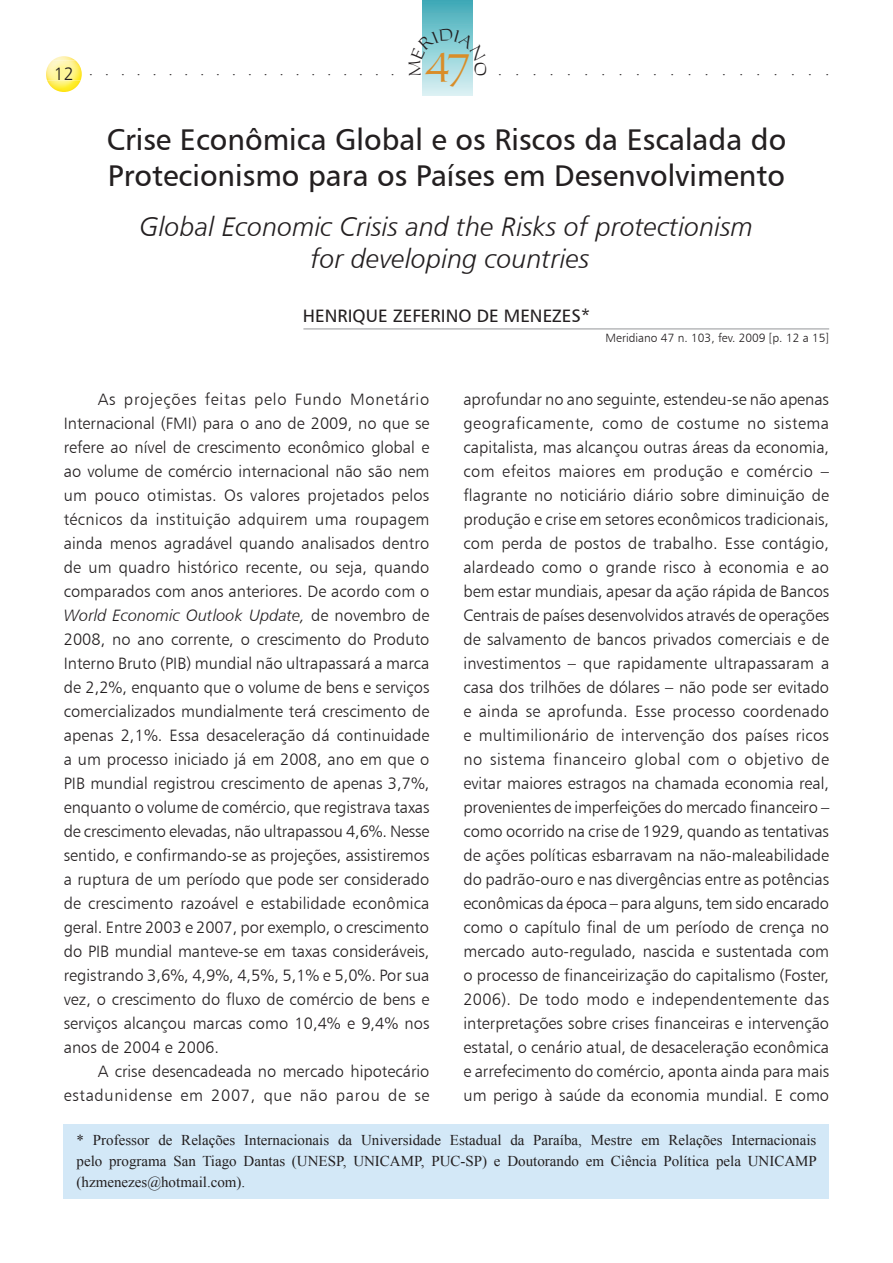
<style>
.page{position:relative;width:893px;height:1263px;background:#fff}
.page>*{position:absolute;margin:0;border:0;box-sizing:border-box;transform-origin:0 0}
.t1{font:36.9px "Carleton Normal";color:#d98d28}
.t2{font:30px/36px "Humanist 777 BT Roman B";color:#231f20}
.t3{font:27px/32.4px "Humanist 777 BT Light Italic B";color:#231f20;text-align:center}
.t4{font:18px "Humanist 777 BT Roman B";color:#231f20}
.t5{font:16.5px/24px "Humanist 777 BT Light B";color:#231f20;text-align:justify}
.t6{font:16.5px "Humanist 777 BT Light Italic B";color:#231f20}
.t7{font:15px/21px "Times New Roman";color:#231f20;text-align:justify}
.t8{font:12px "Humanist 777 BT Light B";color:#231f20}
.s1{font-family:"Humanist 777 BT Light B";font-size:18px}
.s2{font-family:"Humanist 777 BT Light B"}
</style>
<div class="page">
<svg style="left:423px;top:0;width:50px;height:96px;background:#87cad3"></svg>
<img style="left:53px;top:56px;width:22px;height:4px">
<img style="left:46px;top:60px;width:36px;height:32px">
<div style="left:64px;top:1124px;width:765px;height:75px;background:#d3e8f7"></div>
<hr style="left:303px;top:329px;width:526px;height:1px;background:#939598">
<svg style="left:422px;top:28px;width:51px;height:48px;background:#94d4da"></svg>
<p class="t7" style="left:54px;top:59px;width:342px"><span class="s1">12</span> ....................</p>
<h1 class="t1" style="left:424px;top:46px;width:48px">47</h1>
<p class="t7" style="left:498px;top:59px;width:332px">....................</p>
<h2 class="t2" style="left:107px;top:121px;width:681px">Crise Econômica Global e os Riscos da Escalada do<br>Protecionismo para os Países em Desenvolvimento</h2>
<h3 class="t3" style="left:140px;top:210px;width:615px">Global Economic Crisis and the Risks of protectionism for developing countries</h3>
<p class="t4" style="left:303px;top:305px;width:289px">HENRIQUE ZEFERINO DE MENEZES*</p>
<p class="t8" style="left:606px;top:331px;width:225px">Meridiano 47 n. 103, fev. 2009 [p. 12 a 15]</p>
<p class="t5" style="left:64px;top:387px;width:367px;text-indent:34px">As projeções feitas pelo Fundo Monetário Internacional (FMI) para o ano de 2009, no que se refere ao nível de crescimento econômico global e ao volume de comércio internacional não são nem um pouco otimistas. Os valores projetados pelos técnicos da instituição adquirem uma roupagem ainda menos agradável quando analisados dentro de um quadro histórico recente, ou seja, quando comparados com anos anteriores. De acordo com o</p>
<p class="t6" style="left:64px;top:605px;width:367px">World Economic Outlook Update, <span class="s2">de novembro de</span></p>
<p class="t5" style="left:64px;top:627px;width:367px">2008, no ano corrente, o crescimento do Produto Interno Bruto (PIB) mundial não ultrapassará a marca de 2,2%, enquanto que o volume de bens e serviços comercializados mundialmente terá crescimento de apenas 2,1%. Essa desaceleração dá continuidade a um processo iniciado já em 2008, ano em que o PIB mundial registrou crescimento de apenas 3,7%, enquanto o volume de comércio, que registrava taxas de crescimento elevadas, não ultrapassou 4,6%. Nesse sentido, e confirmando-se as projeções, assistiremos a ruptura de um período que pode ser considerado de crescimento razoável e estabilidade econômica geral. Entre 2003 e 2007, por exemplo, o crescimento do PIB mundial manteve-se em taxas consideráveis, registrando 3,6%, 4,9%, 4,5%, 5,1% e 5,0%. Por sua vez, o crescimento do fluxo de comércio de bens e serviços alcançou marcas como 10,4% e 9,4% nos anos de 2004 e 2006.</p>
<p class="t5" style="left:64px;top:1059px;width:367px;text-align:right">A crise desencadeada no mercado hipotecário estadunidense em 2007, que não parou de se</p>
<p class="t5" style="left:463px;top:387px;width:367px">aprofundar no ano seguinte, estendeu-se não apenas geograficamente, como de costume no sistema capitalista, mas alcançou outras áreas da economia, com efeitos maiores em produção e comércio – flagrante no noticiário diário sobre diminuição de produção e crise em setores econômicos tradicionais, com perda de postos de trabalho. Esse contágio, alardeado como o grande risco à economia e ao bem estar mundiais, apesar da ação rápida de Bancos Centrais de países desenvolvidos através de operações de salvamento de bancos privados comerciais e de investimentos – que rapidamente ultrapassaram a casa dos trilhões de dólares – não pode ser evitado e ainda se aprofunda. Esse processo coordenado e multimilionário de intervenção dos países ricos no sistema financeiro global com o objetivo de evitar maiores estragos na chamada economia real, provenientes de imperfeições do mercado financeiro – como ocorrido na crise de 1929, quando as tentativas de ações políticas esbarravam na não-maleabilidade do padrão-ouro e nas divergências entre as potências econômicas da época – para alguns, tem sido encarado como o capítulo final de um período de crença no mercado auto-regulado, nascida e sustentada com o processo de financeirização do capitalismo (Foster, 2006). De todo modo e independentemente das interpretações sobre crises financeiras e intervenção estatal, o cenário atual, de desaceleração econômica e arrefecimento do comércio, aponta ainda para mais um perigo à saúde da economia mundial. E como</p>
<p class="t7" style="left:77px;top:1129px;width:742px">* Professor de Relações Internacionais da Universidade Estadual da Paraíba, Mestre em Relações Internacionais pelo programa San Tiago Dantas (UNESP, UNICAMP, PUC-SP) e Doutorando em Ciência Política pela UNICAMP (hzmenezes@hotmail.com).</p>
</div>
